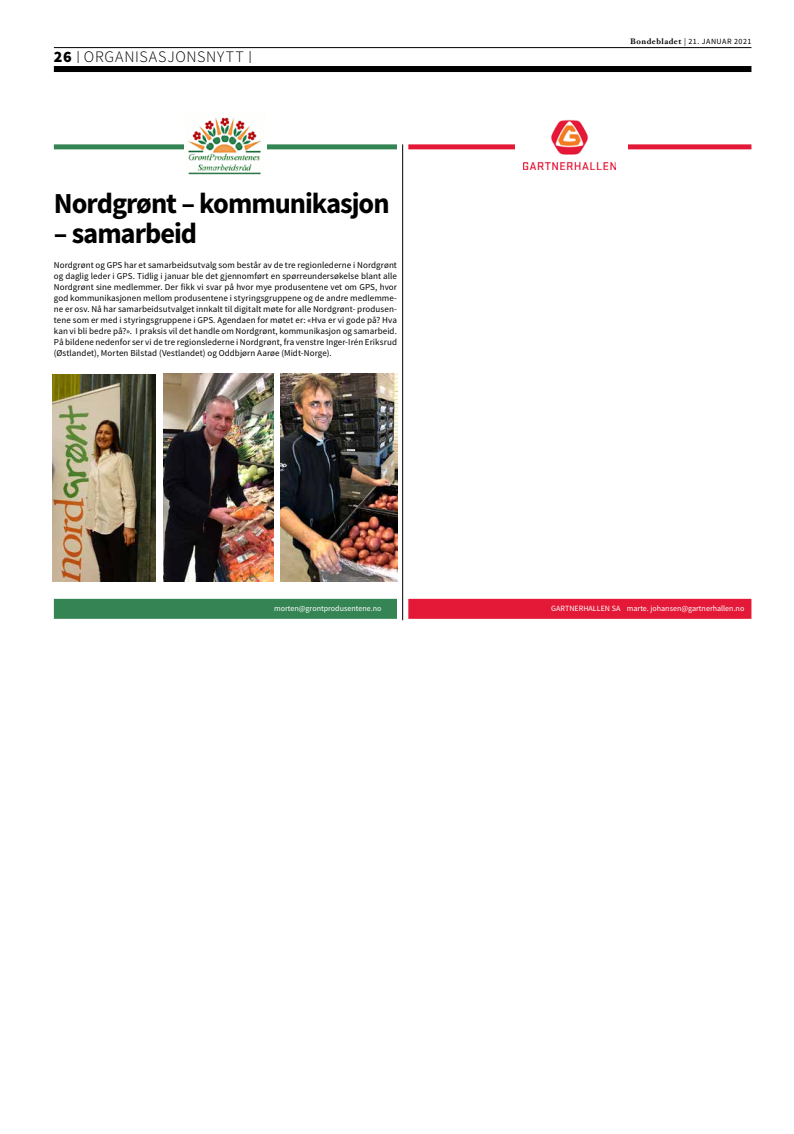
<style>
.page{position:relative;width:794px;height:1134px;background:#fff}
.page>*{position:absolute;margin:0;border:0;box-sizing:border-box;transform-origin:0 0}
.t1{font:700 29px "Source Sans Pro";letter-spacing:-.035em;color:#000}
.t2{font:300 16px "Source Sans Pro";letter-spacing:.045em;color:#000}
.t3{font:9px/11px "Source Sans Pro";letter-spacing:.01em;color:#000;text-align:justify}
.t4{font:8px "Source Sans Pro";color:#fff}
.t5{font:8px "Source Sans Pro";letter-spacing:.055em;color:#000}
.s1{font-weight:900}
.s2{font-weight:400;font-size:12px}
.s3{font-family:"Hoefler Txt";font-weight:700}
</style>
<div class="page">
<div style="left:54px;top:66px;width:697px;height:6px;background:#000"></div>
<hr style="left:54px;top:47px;width:697px;height:1px;background:#000">
<div style="left:408px;top:599px;width:343px;height:20px;background:#e41937"></div>
<div style="left:54px;top:144px;width:343px;height:5px;background:#358454"></div>
<div style="left:408px;top:144px;width:343px;height:5px;background:#e41937"></div>
<div style="left:54px;top:599px;width:343px;height:20px;background:#358454"></div>
<img style="left:184px;top:117px;width:82px;height:58px">
<div style="left:515px;top:114px;width:113px;height:66px;background:#fff"></div>
<img style="left:523px;top:120px;width:92px;height:50px">
<hr style="left:402px;top:144px;width:1px;height:476px;background:#000">
<img style="left:163px;top:373px;width:111px;height:208px">
<img style="left:280px;top:373px;width:117px;height:208px">
<img style="left:53px;top:374px;width:103px;height:207px">
<h2 class="t2" style="left:54px;top:47px;width:199px"><span class="s1">26</span> <span class="s2">|</span> ORGANISASJONSNYTT <span class="s2">|</span></h2>
<h1 class="t1" style="left:54px;top:185px;width:337px">Nordgrønt – kommunikasjon</h1>
<h1 class="t1" style="left:54px;top:215px;width:145px">– samarbeid</h1>
<p class="t3" style="left:54px;top:260px;width:345px">Nordgrønt og GPS har et samarbeidsutvalg som består av de tre regionlederne i Nordgrønt og daglig leder i GPS. Tidlig i januar ble det gjennomført en spørreundersøkelse blant alle Nordgrønt sine medlemmer. Der fikk vi svar på hvor mye produsentene vet om GPS, hvor god kommunikasjonen mellom produsentene i styringsgruppene og de andre medlemme&shy;ne er osv. Nå har samarbeidsutvalget innkalt til digitalt møte for alle Nordgrønt- produsen&shy;tene som er med i styringsgruppene i GPS. Agendaen for møtet er: «Hva er vi gode på? Hva kan vi bli bedre på?». I praksis vil det handle om Nordgrønt, kommunikasjon og samarbeid.<br>På bildene nedenfor ser vi de tre regionslederne i Nordgrønt, fra venstre Inger-Irén Eriksrud (Østlandet), Morten Bilstad (Vestlandet) og Oddbjørn Aarøe (Midt-Norge).</p>
<p class="t5" style="left:630px;top:36px;width:123px"><span class="s3">Bondebladet</span> | 21. jan uar 2021</p>
<p class="t4" style="left:274px;top:603px;width:109px">morten@grontprodusentene.no</p>
<p class="t4" style="left:551px;top:604px;width:194px">GARTNERHALLEN SA marte. johansen@gartnerhallen.no</p>
</div>
